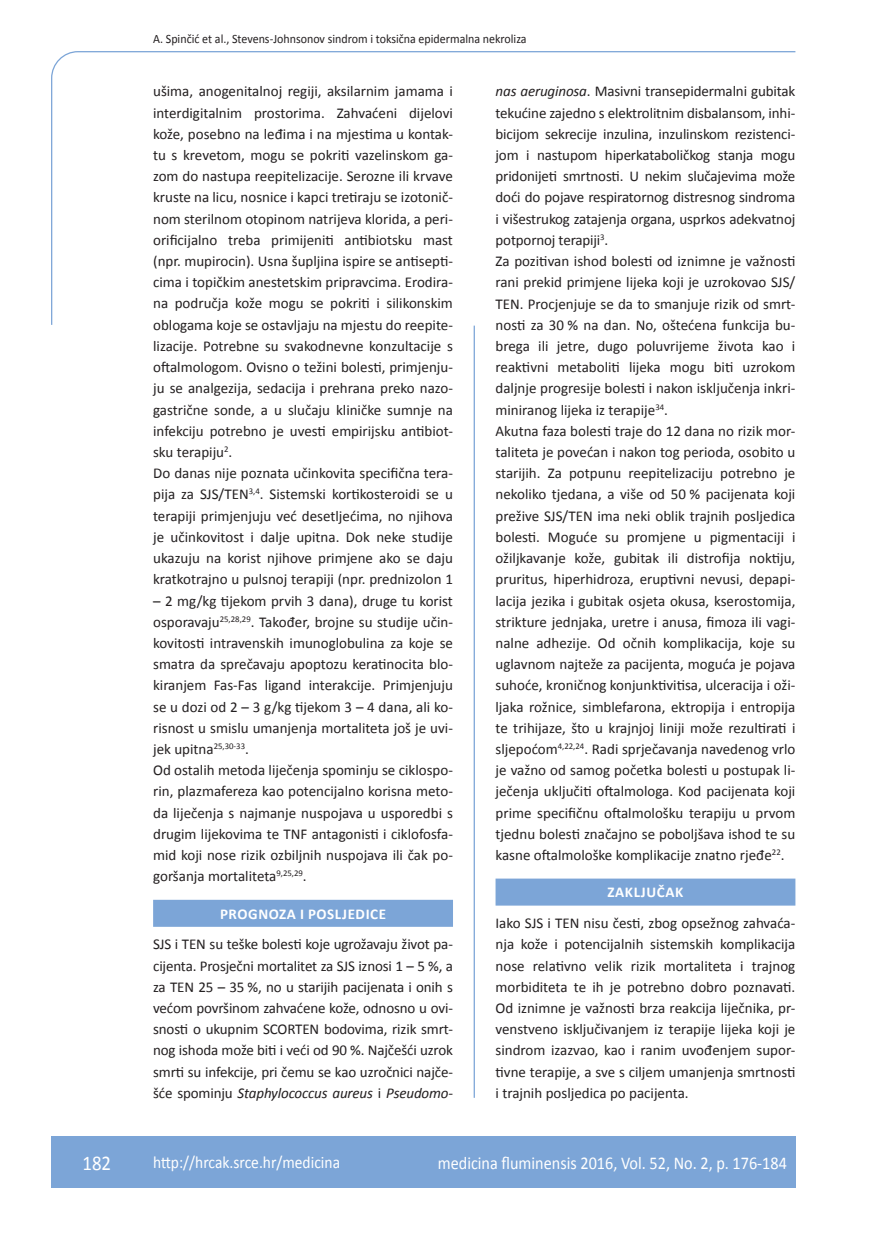
<style>
.page{position:relative;width:872px;height:1234px;background:#fff}
.page>*{position:absolute;margin:0;border:0;box-sizing:border-box;transform-origin:0 0}
.t1{font:21px "Calibri";color:#fff;scale:.9 1}
.t2{font:18px "Calibri";color:#fff;scale:.9 1}
.t3{font:17.25px "Calibri";color:#fff;scale:.9 1}
.t4{font:15px/21.1px "Calibri";color:#231f20}
.t5{font:700 15px "Calibri";letter-spacing:.04em;color:#fff}
.t6{font:12.75px "Calibri";color:#231f20;scale:.94 1}
.s1{font-style:italic}
</style>
<div class="page">
<svg style="left:51px;top:51px;width:745px;height:274px"></svg>
<hr style="left:473px;top:325px;width:2px;height:772px;background:#7ca5d7">
<div style="left:51px;top:1135px;width:744px;height:51px;background:#7ca5d7"></div>
<div style="left:153px;top:899px;width:300px;height:27px;background:#7ca5d7"></div>
<div style="left:495px;top:878px;width:300px;height:27px;background:#7ca5d7"></div>
<p class="t6" style="left:153px;top:30px;width:399px">A. Spinčić et al., Stevens-Johnsonov sindrom i toksična epidermalna nekroliza</p>
<p class="t4" style="left:153px;top:80px;width:301px">ušima, anogenitalnoj regiji, aksilarnim jamama i interdigitalnim prostorima. Zahvaćeni dijelovi kože, posebno na leđima i na mjestima u kontak&shy;tu s krevetom, mogu se pokriti vazelinskom ga&shy;zom do nastupa reepitelizacije. Serozne ili krvave kruste na licu, nosnice i kapci tretiraju se izotonič&shy;nom sterilnom otopinom natrijeva klorida, a peri&shy;orificijalno treba primijeniti antibiotsku mast (npr. mupirocin). Usna šupljina ispire se antisepti&shy;cima i topičkim anestetskim pripravcima. Erodira&shy;na područja kože mogu se pokriti i silikonskim oblogama koje se ostavljaju na mjestu do reepite&shy;lizacije. Potrebne su svakodnevne konzultacije s oftalmologom. Ovisno o težini bolesti, primjenju&shy;ju se analgezija, sedacija i prehrana preko nazo&shy;gastrične sonde, a u slučaju kliničke sumnje na infekciju potrebno je uvesti empirijsku antibiot&shy;sku terapiju<sup>2</sup>.<br>Do danas nije poznata učinkovita specifična tera&shy;pija za SJS/TEN<sup>3,4</sup>. Sistemski kortikosteroidi se u terapiji primjenjuju već desetljećima, no njihova je učinkovitost i dalje upitna. Dok neke studije ukazuju na korist njihove primjene ako se daju kratkotrajno u pulsnoj terapiji (npr. prednizolon 1</p>
<p class="t4" style="left:153px;top:589px;width:301px">– 2 mg/kg tijekom prvih 3 dana), druge tu korist osporavaju<sup>25,28,29</sup>. Također, brojne su studije učin&shy;kovitosti intravenskih imunoglobulina za koje se smatra da sprečavaju apoptozu keratinocita blo&shy;kiranjem Fas-Fas ligand interakcije. Primjenjuju se u dozi od 2 – 3 g/kg tijekom 3 – 4 dana, ali ko&shy;risnost u smislu umanjenja mortaliteta još je uvi&shy;jek upitna<sup>25,30-33</sup>.<br>Od ostalih metoda liječenja spominju se ciklospo&shy;rin, plazmafereza kao potencijalno korisna meto&shy;da liječenja s najmanje nuspojava u usporedbi s drugim lijekovima te TNF antagonisti i ciklofosfa&shy;mid koji nose rizik ozbiljnih nuspojava ili čak po&shy;goršanja mortaliteta<sup>9,25,29</sup>.</p>
<p class="t5" style="left:220px;top:904px;width:168px">PROGNOZA I POSLJEDICE</p>
<p class="t4" style="left:153px;top:932px;width:301px;text-align:justify">SJS i TEN su teške bolesti koje ugrožavaju život pa&shy;cijenta. Prosječni mortalitet za SJS iznosi 1 – 5 %, a za TEN 25 – 35 %, no u starijih pacijenata i onih s većom površinom zahvaćene kože, odnosno u ovi&shy;snosti o ukupnim SCORTEN bodovima, rizik smrt&shy;nog ishoda može biti i veći od 90 %. Najčešći uzrok smrti su infekcije, pri čemu se kao uzročnici najče&shy;šće spominju <span class="s1">Staphylococcus aureus</span> i <span class="s1">Pseudomo-</span></p>
<p class="t4" style="left:495px;top:80px;width:301px"><span class="s1">nas aeruginosa</span>. Masivni transepidermalni gubitak tekućine zajedno s elektrolitnim disbalansom, inhi&shy;bicijom sekrecije inzulina, inzulinskom rezistenci&shy;jom i nastupom hiperkataboličkog stanja mogu pridonijeti smrtnosti. U nekim slučajevima može doći do pojave respiratornog distresnog sindroma i višestrukog zatajenja organa, usprkos adekvatnoj potpornoj terapiji<sup>3</sup>.<br>Za pozitivan ishod bolesti od iznimne je važnosti rani prekid primjene lijeka koji je uzrokovao SJS/ TEN. Procjenjuje se da to smanjuje rizik od smrt&shy;nosti za 30 % na dan. No, oštećena funkcija bu&shy;brega ili jetre, dugo poluvrijeme života kao i reaktivni metaboliti lijeka mogu biti uzrokom daljnje progresije bolesti i nakon isključenja inkri&shy;miniranog lijeka iz terapije<sup>34</sup>.<br>Akutna faza bolesti traje do 12 dana no rizik mor&shy;taliteta je povećan i nakon tog perioda, osobito u starijih. Za potpunu reepitelizaciju potrebno je nekoliko tjedana, a više od 50 % pacijenata koji prežive SJS/TEN ima neki oblik trajnih posljedica bolesti. Moguće su promjene u pigmentaciji i ožiljkavanje kože, gubitak ili distrofija noktiju, pruritus, hiperhidroza, eruptivni nevusi, depapi&shy;lacija jezika i gubitak osjeta okusa, kserostomija, strikture jednjaka, uretre i anusa, fimoza ili vagi&shy;nalne adhezije. Od očnih komplikacija, koje su uglavnom najteže za pacijenta, moguća je pojava suhoće, kroničnog konjunktivitisa, ulceracija i oži&shy;ljaka rožnice, simblefarona, ektropija i entropija te trihijaze, što u krajnjoj liniji može rezultirati i sljepoćom<sup>4,22,24</sup>. Radi sprječavanja navedenog vrlo je važno od samog početka bolesti u postupak li&shy;ječenja uključiti oftalmologa. Kod pacijenata koji prime specifičnu oftalmološku terapiju u prvom tjednu bolesti značajno se poboljšava ishod te su kasne oftalmološke komplikacije znatno rjeđe<sup>22</sup>.</p>
<p class="t5" style="left:607px;top:882px;width:77px">ZAKLJUČAK</p>
<p class="t4" style="left:495px;top:911px;width:301px;text-align:justify">Iako SJS i TEN nisu česti, zbog opsežnog zahvaća&shy;nja kože i potencijalnih sistemskih komplikacija nose relativno velik rizik mortaliteta i trajnog morbiditeta te ih je potrebno dobro poznavati.<br>Od iznimne je važnosti brza reakcija liječnika, pr&shy;venstveno isključivanjem iz terapije lijeka koji je sindrom izazvao, kao i ranim uvođenjem supor&shy;tivne terapije, a sve s ciljem umanjenja smrtnosti i trajnih posljedica po pacijenta.</p>
<h1 class="t1" style="left:82px;top:1149px;width:33px">182</h1>
<p class="t3" style="left:153px;top:1150px;width:209px">http://hrcak.srce.hr/medicina</p>
<p class="t2" style="left:438px;top:1151px;width:389px">medicina fluminensis 2016, Vol. 52, No. 2, p. 176-184</p>
</div>
